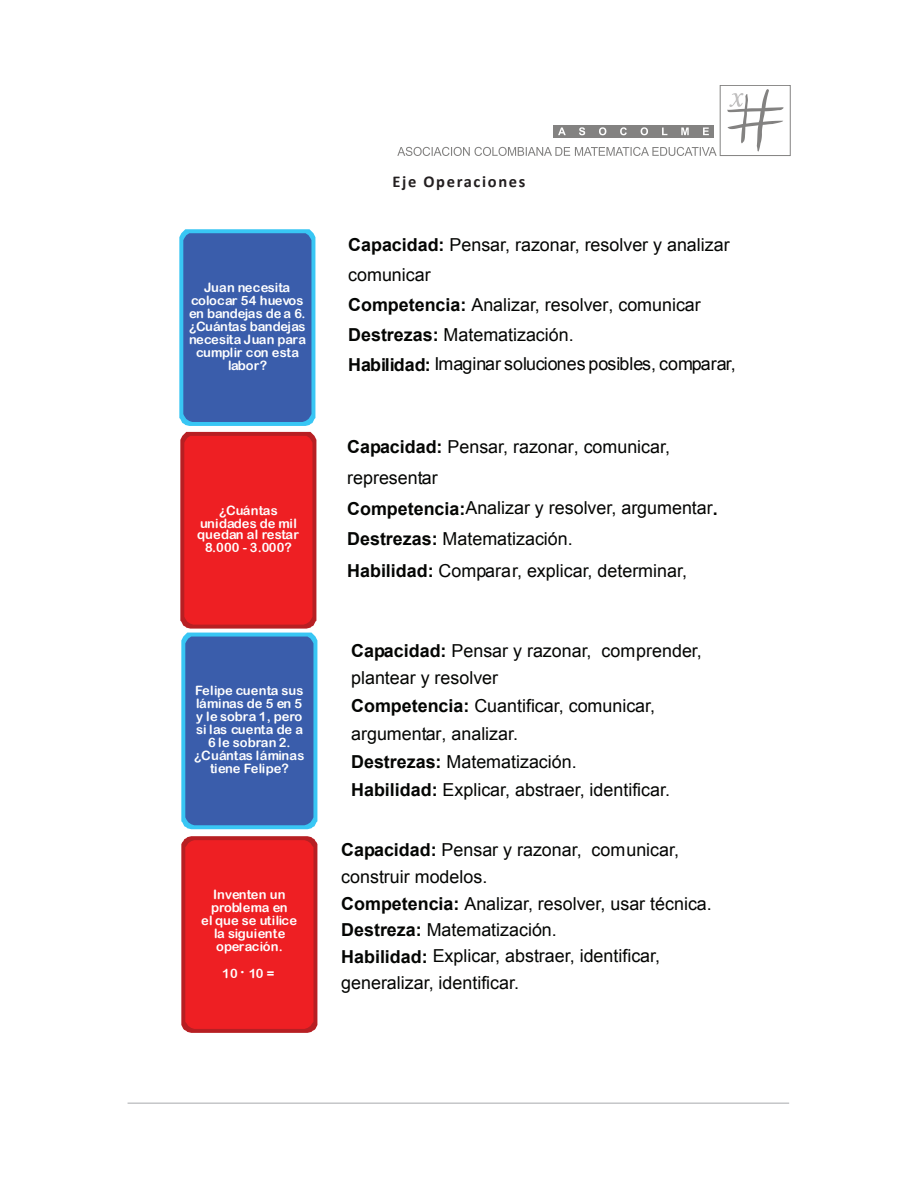
<style>
.page{position:relative;width:918px;height:1188px;background:#fff}
.page>*{position:absolute;margin:0;border:0;box-sizing:border-box;transform-origin:0 0}
.t1{font:17.85px/27.8px "Arial";color:#040503}
.t2{font:16.95px "Arial Rounded MT Bold";color:#fff}
.t3{font:700 16.5px "Calibri";letter-spacing:.1em;color:#231f20}
.t4{font:12.9px/12.9px "Arial Rounded MT Bold";letter-spacing:-.005em;color:#fff;text-align:center}
.s1{font-weight:700}
</style>
<div class="page">
<hr style="left:128px;top:1103px;width:661px;height:1px;background:#a8a9ad">
<svg style="left:397px;top:147px;width:320px;height:9px"></svg>
<div style="left:554px;top:125px;width:160px;height:12px;background:#838281"></div>
<svg style="left:558px;top:127px;width:151px;height:8px"></svg>
<div style="left:720px;top:85px;width:71px;height:71px;border:1px solid #838281"></div>
<svg style="left:727px;top:89px;width:57px;height:62px"></svg>
<svg style="left:179px;top:229px;width:136px;height:197px;background:#3b67b2"></svg>
<svg style="left:180px;top:432px;width:137px;height:397px;background:#93466d"></svg>
<svg style="left:181px;top:836px;width:136px;height:197px;background:#e92125"></svg>
<p class="t4" style="left:189px;top:281px;width:118px">Juan necesita colocar 54 huevos en bandejas de a 6. ¿Cuántas bandejas necesita Juan para cumplir con esta labor?</p>
<p class="t4" style="left:197px;top:504px;width:104px">¿Cuántas unidades de mil quedan al restar<br>8.000 - 3.000?</p>
<p class="t4" style="left:194px;top:684px;width:112px">Felipe cuenta sus láminas de 5 en 5 y le sobra 1, pero si las cuenta de a<br>6 le sobran 2. ¿Cuántas láminas tiene Felipe?</p>
<p class="t4" style="left:201px;top:888px;width:98px">Inventen un problema en<br>el que se utilice la siguiente operación.</p>
<p class="t4" style="left:222px;top:966px;width:54px">10 10 =</p>
<p class="t2" style="left:240px;top:957px;width:7px">.</p>
<p class="t3" style="left:393px;top:171px;width:134px">Eje Operaciones</p>
<p class="t1" style="left:348px;top:230px;width:389px;line-height:29.8px"><span class="s1">Capacidad:</span> Pensar, razonar, resolver y analizar comunicar<br><span class="s1">Competencia:</span> Analizar, resolver, comunicar <span class="s1">Destrezas:</span> Matematización.<br><span class="s1">Habilidad:</span> Imaginar soluciones posibles, comparar,</p>
<p class="t1" style="left:347px;top:431px;width:372px;line-height:31px"><span class="s1">Capacidad:</span> Pensar, razonar, comunicar, representar<br><span class="s1">Competencia:</span>Analizar y resolver, argumentar<span class="s1">.<br>Destrezas:</span> Matematización.<br><span class="s1">Habilidad:</span> Comparar, explicar, determinar,</p>
<p class="t1" style="left:351px;top:637px;width:352px"><span class="s1">Capacidad:</span> Pensar y razonar, comprender, plantear y resolver<br><span class="s1">Competencia:</span> Cuantificar, comunicar, argumentar, analizar.<br><span class="s1">Destrezas:</span> Matematización.<br><span class="s1">Habilidad:</span> Explicar, abstraer, identificar.</p>
<p class="t1" style="left:341px;top:837px;width:372px;line-height:26.5px"><span class="s1">Capacidad:</span> Pensar y razonar, comunicar, construir modelos.<br><span class="s1">Competencia:</span> Analizar, resolver, usar técnica.<br><span class="s1">Destreza:</span> Matematización.<br><span class="s1">Habilidad:</span> Explicar, abstraer, identificar, generalizar, identificar.</p>
</div>
